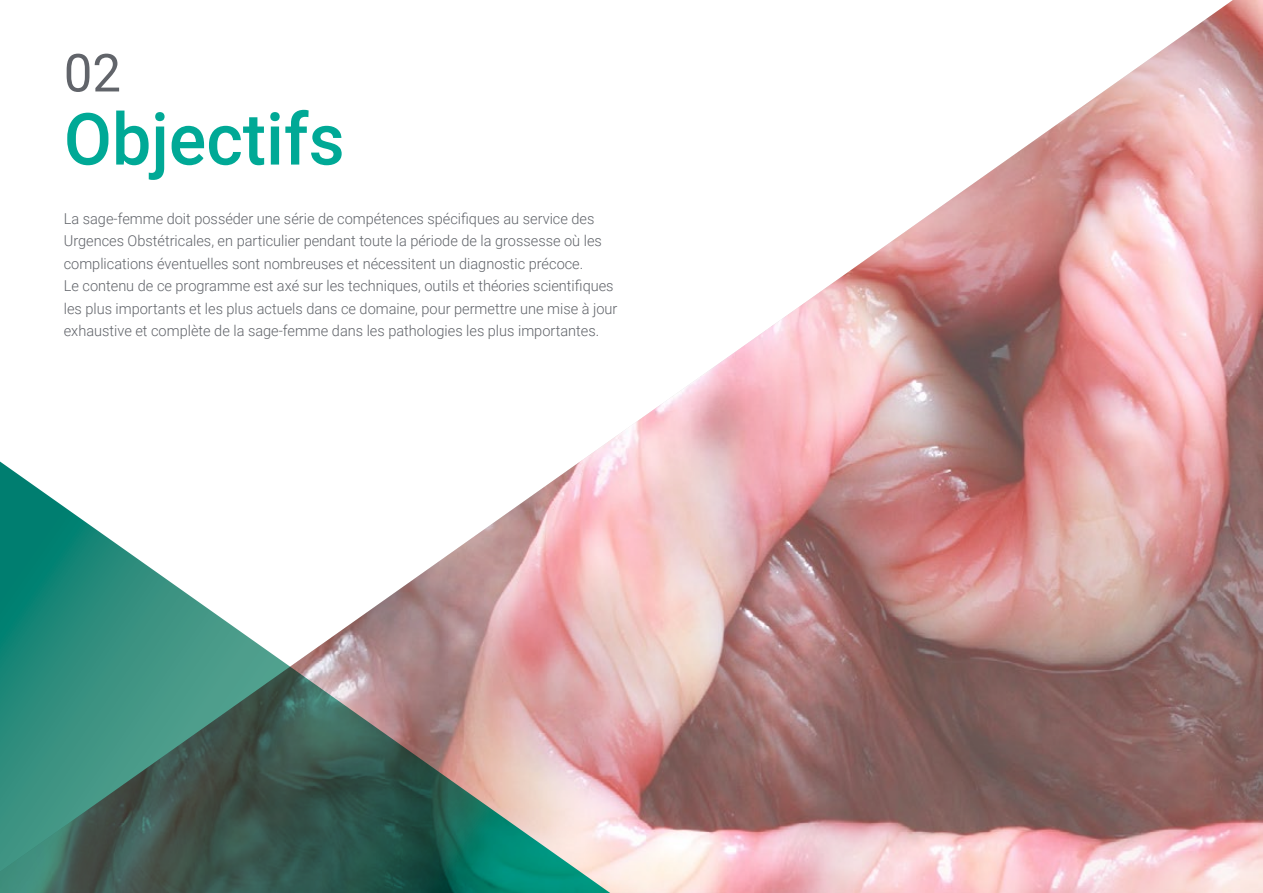
<style>
.page{position:relative;width:1263px;height:893px;background:#fff}
.page>*{position:absolute;margin:0;border:0;box-sizing:border-box;transform-origin:0 0}
.t1{font:500 72px "Roboto";color:#00a996}
.t2{font:52.5px "Roboto";color:#61646a}
.t3{font:300 15px/22.5px "Roboto";color:#61646a}
</style>
<div class="page">
<img style="left:602px;top:0;width:661px;height:893px">
<svg style="left:0;top:446px;width:640px;height:447px"></svg>
<h2 class="t2" style="left:64px;top:36px;width:59px">02</h2>
<h1 class="t1" style="left:64px;top:89px;width:282px">Objectifs</h1>
<p class="t3" style="left:64px;top:207px;width:555px">La sage-femme doit posséder une série de compétences spécifiques au service des Urgences Obstétricales, en particulier pendant toute la période de la grossesse où les complications éventuelles sont nombreuses et nécessitent un diagnostic précoce.<br>Le contenu de ce programme est axé sur les techniques, outils et théories scientifiques les plus importants et les plus actuels dans ce domaine, pour permettre une mise à jour exhaustive et complète de la sage-femme dans les pathologies les plus importantes.</p>
</div>
